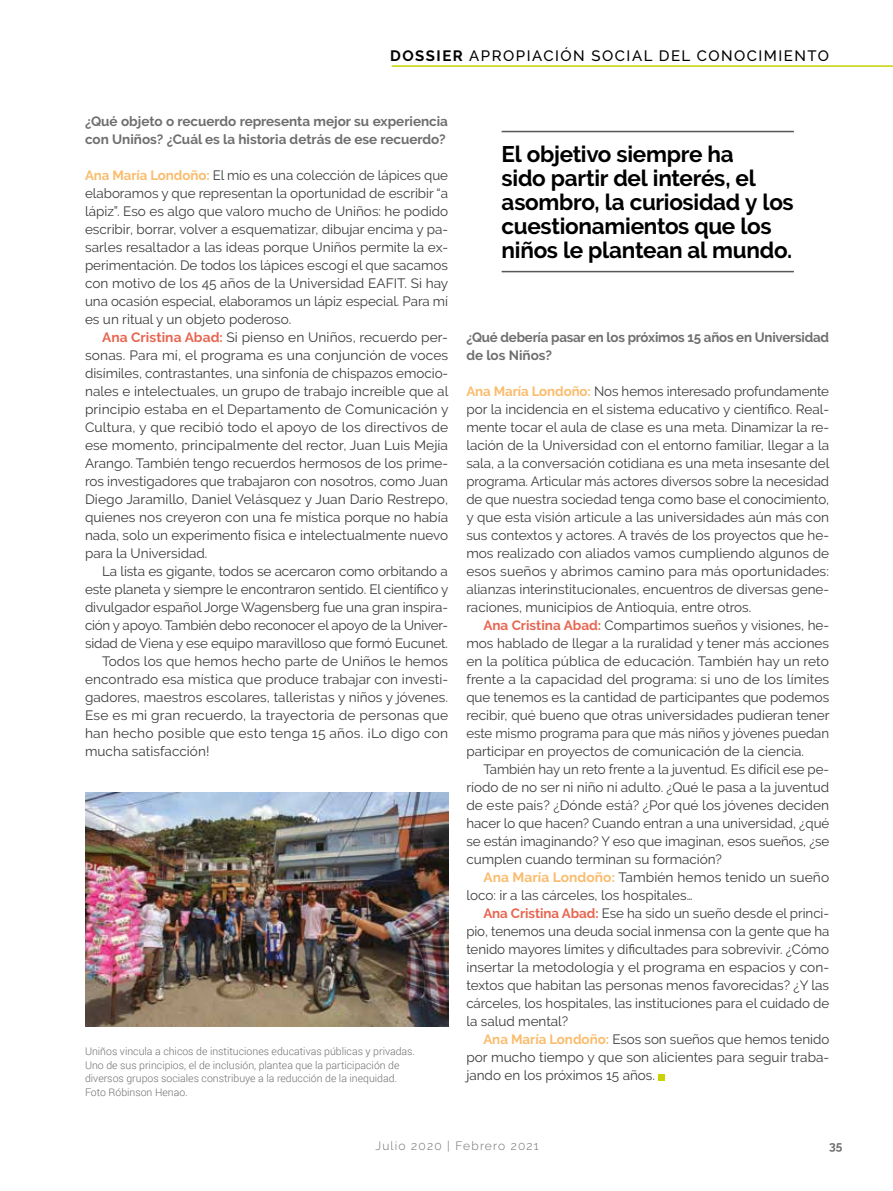
<style>
.page{position:relative;width:893px;height:1191px;background:#fff}
.page>*{position:absolute;margin:0;border:0;box-sizing:border-box;transform-origin:0 0}
.t1{font:700 22.5px/24px "Raleway";letter-spacing:-.015em;color:#000}
.t2{font:500 15px "Raleway";letter-spacing:.1em;color:#000}
.t3{font:13.5px/18px "Raleway";color:#3c3c3b;text-align:justify}
.t4{font:700 13.5px/18px "Raleway";color:#706f6f}
.t5{font:300 12px "Raleway";letter-spacing:.1em;color:#706f6f}
.t6{font:700 12px "Raleway";color:#706f6f}
.t7{font:300 10.5px/13.5px "Roboto";color:#706f6f}
.s1{font-weight:700}
.s2{font-weight:700;color:#fabc6d}
.s3{font-weight:700;color:#e76651}
</style>
<div class="page">
<img style="left:85px;top:792px;width:363px;height:234px">
<div style="left:658px;top:1074px;width:7px;height:6px;background:#c8d300"></div>
<hr style="left:502px;top:131px;width:292px;height:1px;background:#575756">
<hr style="left:502px;top:271px;width:292px;height:1px;background:#575756">
<hr style="left:392px;top:65px;width:501px;height:2px;background:#c8d300">
<p class="t2" style="left:390px;top:47px;width:441px"><span class="s1">DOSSIER</span> APROPIACIÓN SOCIAL DEL CONOCIMIENTO</p>
<p class="t4" style="left:85px;top:112px;width:365px">¿Qué objeto o recuerdo representa mejor su experiencia con Uniños? ¿Cuál es la historia detrás de ese recuerdo?</p>
<p class="t3" style="left:85px;top:166px;width:365px"><span class="s2">Ana María Londoño:</span> El mío es una colección de lápices que elaboramos y que representan la oportunidad de escribir “a lápiz”. Eso es algo que valoro mucho de Uniños: he podido escribir, borrar, volver a esquematizar, dibujar encima y pa&shy;sarles resaltador a las ideas porque Uniños permite la ex&shy;perimentación. De todos los lápices escogí el que sacamos con motivo de los 45 años de la Universidad EAFIT. Si hay una ocasión especial, elaboramos un lápiz especial. Para mí es un ritual y un objeto poderoso.</p>
<p class="t3" style="left:85px;top:328px;width:365px;text-indent:17px"><span class="s3">Ana Cristina Abad:</span> Si pienso en Uniños, recuerdo per&shy;sonas. Para mí, el programa es una conjunción de voces disímiles, contrastantes, una sinfonía de chispazos emocio&shy;nales e intelectuales, un grupo de trabajo increíble que al principio estaba en el Departamento de Comunicación y Cultura, y que recibió todo el apoyo de los directivos de ese momento, principalmente del rector, Juan Luis Mejía Arango. También tengo recuerdos hermosos de los prime&shy;ros investigadores que trabajaron con nosotros, como Juan Diego Jaramillo, Daniel Velásquez y Juan Darío Restrepo, quienes nos creyeron con una fe mística porque no había nada, solo un experimento física e intelectualmente nuevo para la Universidad.</p>
<p class="t3" style="left:102px;top:562px;width:347px">La lista es gigante, todos se acercaron como orbitando a</p>
<p class="t3" style="left:85px;top:580px;width:365px">este planeta y siempre le encontraron sentido. El científico y</p>
<p class="t3" style="left:85px;top:598px;width:365px">divulgador español Jorge Wagensberg fue una gran inspira-</p>
<p class="t3" style="left:85px;top:616px;width:365px">ción y apoyo. También debo reconocer el apoyo de la Univer-</p>
<p class="t3" style="left:85px;top:634px;width:364px">sidad de Viena y ese equipo maravilloso que formó Eucunet.</p>
<p class="t3" style="left:102px;top:652px;width:348px">Todos los que hemos hecho parte de Uniños le hemos</p>
<p class="t3" style="left:85px;top:670px;width:365px">encontrado esa mística que produce trabajar con investi-</p>
<p class="t3" style="left:85px;top:688px;width:365px">gadores, maestros escolares, talleristas y niños y jóvenes.</p>
<p class="t3" style="left:85px;top:706px;width:365px">Ese es mi gran recuerdo, la trayectoria de personas que</p>
<p class="t3" style="left:85px;top:724px;width:365px">han hecho posible que esto tenga 15 años. ¡Lo digo con</p>
<p class="t3" style="left:85px;top:742px;width:126px">mucha satisfacción!</p>
<p class="t7" style="left:85px;top:1044px;width:332px">Uniños vincula a chicos de instituciones educativas públicas y privadas.<br>Uno de sus principios, el de inclusión, plantea que la participación de diversos grupos sociales constribuye a la reducción de la inequidad.<br>Foto Róbinson Henao.</p>
<h1 class="t1" style="left:502px;top:142px;width:294px">El objetivo siempre ha<br>sido partir del interés, el asombro, la curiosidad y los cuestionamientos que los niños le plantean al mundo.</h1>
<p class="t4" style="left:466px;top:328px;width:364px">¿Qué debería pasar en los próximos 15 años en Universidad de los Niños?</p>
<p class="t3" style="left:466px;top:382px;width:365px"><span class="s2">Ana María Londoño:</span> Nos hemos interesado profundamente por la incidencia en el sistema educativo y científico. Real&shy;mente tocar el aula de clase es una meta. Dinamizar la re&shy;lación de la Universidad con el entorno familiar, llegar a la sala, a la conversación cotidiana es una meta insesante del programa. Articular más actores diversos sobre la necesidad de que nuestra sociedad tenga como base el conocimiento, y que esta visión articule a las universidades aún más con sus contextos y actores. A través de los proyectos que he&shy;mos realizado con aliados vamos cumpliendo algunos de esos sueños y abrimos camino para más oportunidades: alianzas interinstitucionales, encuentros de diversas gene&shy;raciones, municipios de Antioquia, entre otros.</p>
<p class="t3" style="left:466px;top:616px;width:365px;text-indent:17px"><span class="s3">Ana Cristina Abad:</span> Compartimos sueños y visiones, he&shy;mos hablado de llegar a la ruralidad y tener más acciones en la política pública de educación. También hay un reto frente a la capacidad del programa: si uno de los límites que tenemos es la cantidad de participantes que podemos recibir, qué bueno que otras universidades pudieran tener este mismo programa para que más niños y jóvenes puedan participar en proyectos de comunicación de la ciencia.</p>
<p class="t3" style="left:466px;top:760px;width:365px;text-indent:17px">También hay un reto frente a la juventud. Es difícil ese pe&shy;ríodo de no ser ni niño ni adulto. ¿Qué le pasa a la juventud de este país? ¿Dónde está? ¿Por qué los jóvenes deciden hacer lo que hacen? Cuando entran a una universidad, ¿qué se están imaginando? Y eso que imaginan, esos sueños, ¿se cumplen cuando terminan su formación?</p>
<p class="t3" style="left:466px;top:868px;width:364px;text-indent:17px"><span class="s2">Ana María Londoño:</span> También hemos tenido un sueño loco: ir a las cárceles, los hospitales…</p>
<p class="t3" style="left:466px;top:904px;width:364px;text-indent:17px"><span class="s3">Ana Cristina Abad:</span> Ese ha sido un sueño desde el princi&shy;pio, tenemos una deuda social inmensa con la gente que ha tenido mayores límites y dificultades para sobrevivir. ¿Cómo insertar la metodología y el programa en espacios y con&shy;textos que habitan las personas menos favorecidas? ¿Y las cárceles, los hospitales, las instituciones para el cuidado de la salud mental?</p>
<p class="t3" style="left:466px;top:1030px;width:364px;text-indent:17px"><span class="s2">Ana María Londoño:</span> Esos son sueños que hemos tenido por mucho tiempo y que son alicientes para seguir traba&shy;jando en los próximos 15 años.</p>
<p class="t5" style="left:375px;top:1139px;width:165px">Julio 2020 | Febrero 2021</p>
<p class="t6" style="left:829px;top:1139px;width:15px">35</p>
</div>
